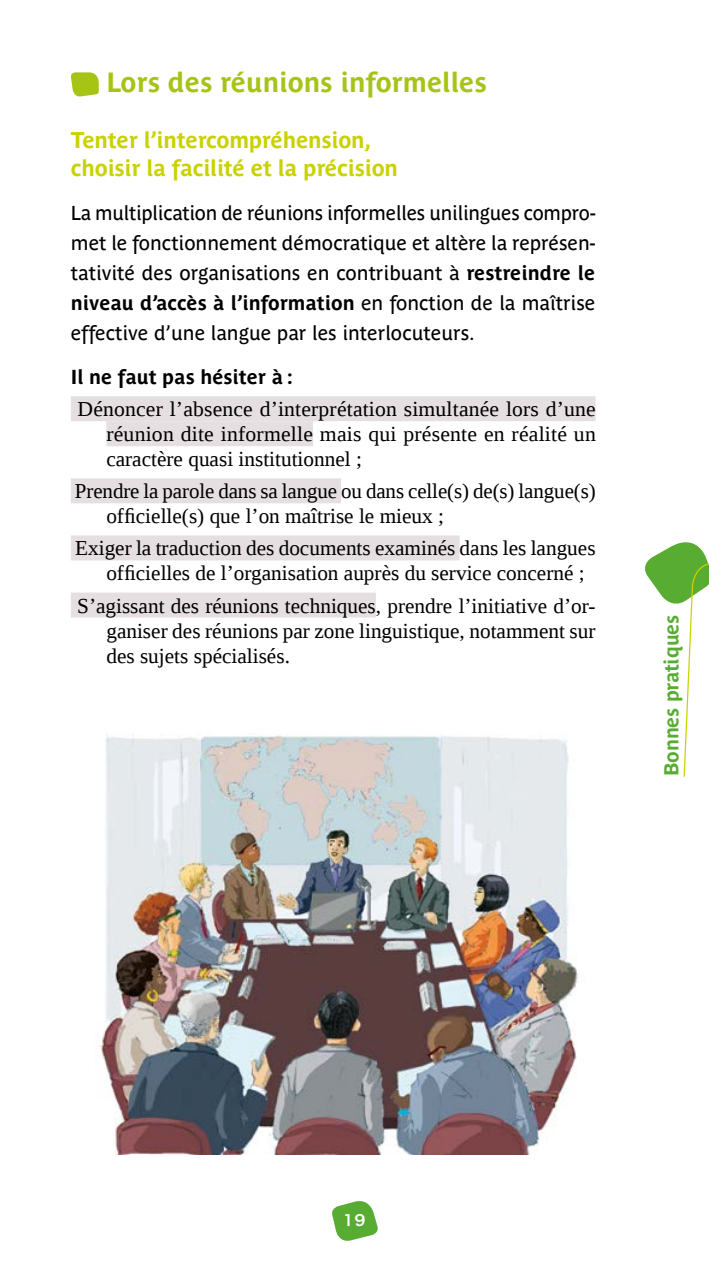
<style>
.page{position:relative;width:709px;height:1276px;background:#fff}
.page>*{position:absolute;margin:0;border:0;box-sizing:border-box;transform-origin:0 0}
.t1{font:700 27.5px "Parisine Plus";color:#a5c416}
.t2{font:700 22.5px/27.5px "Parisine Plus";letter-spacing:-.01em;color:#c9d200}
.t3{font:21.25px/25px "Liberation Serif";color:#000;text-align:justify}
.t4{font:20px/30px "Parisine Plus";color:#000;text-align:justify}
.t5{font:700 20px "Parisine Plus";color:#000}
.t6{font:700 20px "Parisine Plus";letter-spacing:-.01em;color:#58ac31}
.t7{font:500 17.5px "Adesso";color:#fff}
.s1{font-weight:700}
</style>
<div class="page">
<img style="left:99px;top:734px;width:479px;height:420px">
<svg style="left:332px;top:1201px;width:46px;height:40px"></svg>
<svg style="left:645px;top:542px;width:64px;height:235px"></svg>
<div style="left:71px;top:396px;width:524px;height:25px;background:#e5dfe1"></div>
<div style="left:106px;top:421px;width:207px;height:25px;background:#e5dfe1"></div>
<div style="left:71px;top:478px;width:270px;height:25px;background:#e5dfe1"></div>
<div style="left:71px;top:535px;width:388px;height:25px;background:#e5dfe1"></div>
<div style="left:71px;top:592px;width:305px;height:25px;background:#e5dfe1"></div>
<svg style="left:70px;top:72px;width:29px;height:25px"></svg>
<p class="t1" style="left:106px;top:67px;width:382px">Lors des réunions informelles</p>
<p class="t2" style="left:71px;top:126px;width:328px">Tenter l’intercompréhension, choisir la facilité et la précision</p>
<p class="t4" style="left:71px;top:198px;width:526px">La multiplication de réunions informelles unilingues compro&shy;met le fonctionnement démocratique et altère la représen&shy;tativité des organisations en contribuant à <span class="s1">restreindre le niveau d’accès à l’information</span> en fonction de la maîtrise effective d’une langue par les interlocuteurs.</p>
<p class="t5" style="left:71px;top:365px;width:223px">Il ne faut pas hésiter à :</p>
<p class="t3" style="left:106px;top:396px;width:491px;text-indent:-29px">Dénoncer l’absence d’interprétation simultanée lors d’une réunion dite informelle mais qui présente en réalité un caractère quasi institutionnel ;</p>
<p class="t3" style="left:106px;top:478px;width:491px;text-indent:-31px">Prendre la parole dans sa langue ou dans celle(s) de(s) langue(s) officielle(s) que l’on maîtrise le mieux ;</p>
<p class="t3" style="left:106px;top:536px;width:491px;text-indent:-31px">Exiger la traduction des documents examinés dans les langues officielles de l’organisation auprès du service concerné ;</p>
<p class="t3" style="left:106px;top:593px;width:490px;text-indent:-29px">S’agissant des réunions techniques, prendre l’initiative d’or&shy;ganiser des réunions par zone linguistique, notamment sur des sujets spécialisés.</p>
<p class="t6" style="left:660px;top:776px;width:163px;rotate:-90deg">Bonnes pratiques</p>
<p class="t7" style="left:343px;top:1210px;width:25px">19</p>
</div>
